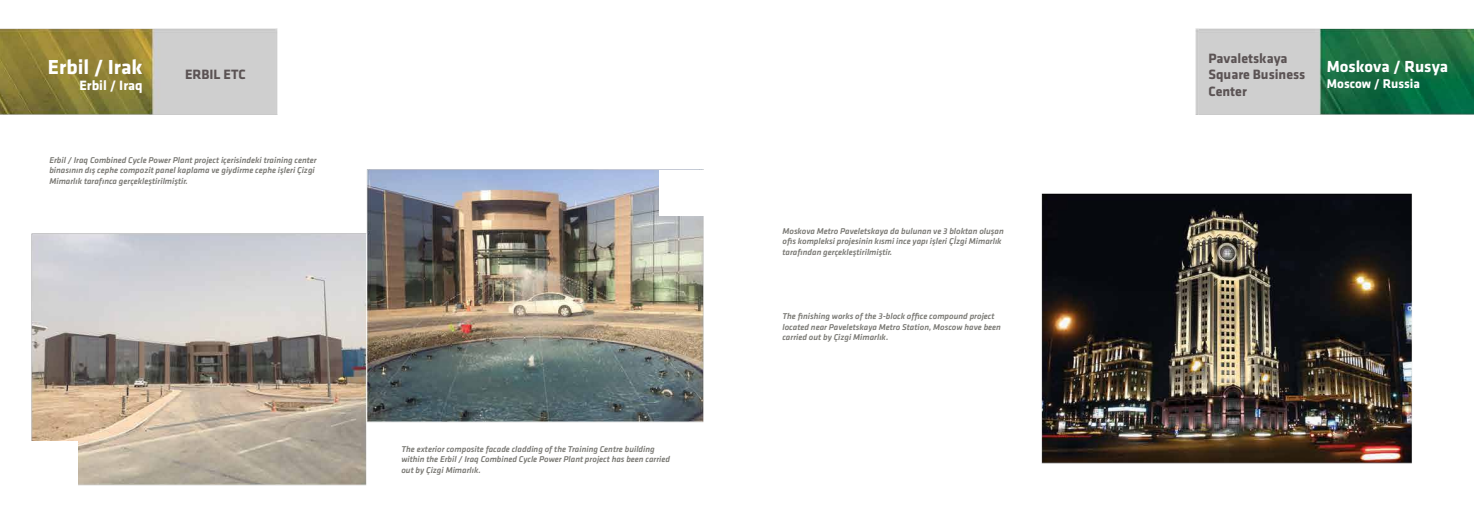
<style>
.page{position:relative;width:1474px;height:521px;background:#fff}
.page>*{position:absolute;margin:0;border:0;box-sizing:border-box;transform-origin:0 0}
.t1{font:700 21px "Klavika";color:#fff}
.t2{font:700 16.62px "Klavika";color:#fff}
.t3{font:700 14px/16.8px "Klavika";color:#5b5354}
.t4{font:700 14px "Klavika";color:#fff}
.t5{font:700 13.12px "Klavika";color:#fff}
.t6{font:italic 500 8.75px/10.5px "Klavika";color:#7a7974}
</style>
<div class="page">
<img style="left:0;top:28px;width:1473px;height:458px">
<div style="left:32px;top:441px;width:46px;height:46px;background:#fff"></div>
<div style="left:659px;top:170px;width:46px;height:46px;background:#fff"></div>
<h1 class="t1" style="left:48px;top:56px;width:96px">Erbil / Irak</h1>
<h3 class="t3" style="left:185px;top:66px;width:62px">ERBIL ETC</h3>
<h3 class="t4" style="left:79px;top:78px;width:65px">Erbil / Iraq</h3>
<p class="t6" style="left:49px;top:155px;width:269px">Erbil / Iraq Combined Cycle Power Plant project içerisindeki training center binasının dış cephe compozit panel kaplama ve giydirme cephe işleri Çizgi<br>Mimarlık tarafınca gerçekleştirilmiştir.</p>
<p class="t6" style="left:401px;top:444px;width:270px">The exterior composite facade cladding of the Training Centre building within the Erbil / Iraq Combined Cycle Power Plant project has been carried out by Çizgi Mimarlık.</p>
<p class="t6" style="left:782px;top:226px;width:223px">Moskova Metro Paveletskaya da bulunan ve 3 bloktan oluşan ofis kompleksi projesinin kısmi ince yapı işleri Çİzgi Mimarlık tarafından gerçekleştirilmiştir.</p>
<p class="t6" style="left:782px;top:311px;width:220px">The finishing works of the 3-block office compound project located near Paveletskaya Metro Station, Moscow have been carried out by Çizgi Mimarlık.</p>
<h3 class="t3" style="left:1208px;top:50px;width:98px">Pavaletskaya<br>Square Business<br>Center</h3>
<h2 class="t2" style="left:1326px;top:58px;width:123px">Moskova / Rusya</h2>
<h3 class="t5" style="left:1326px;top:77px;width:94px">Moscow / Russia</h3>
</div>
